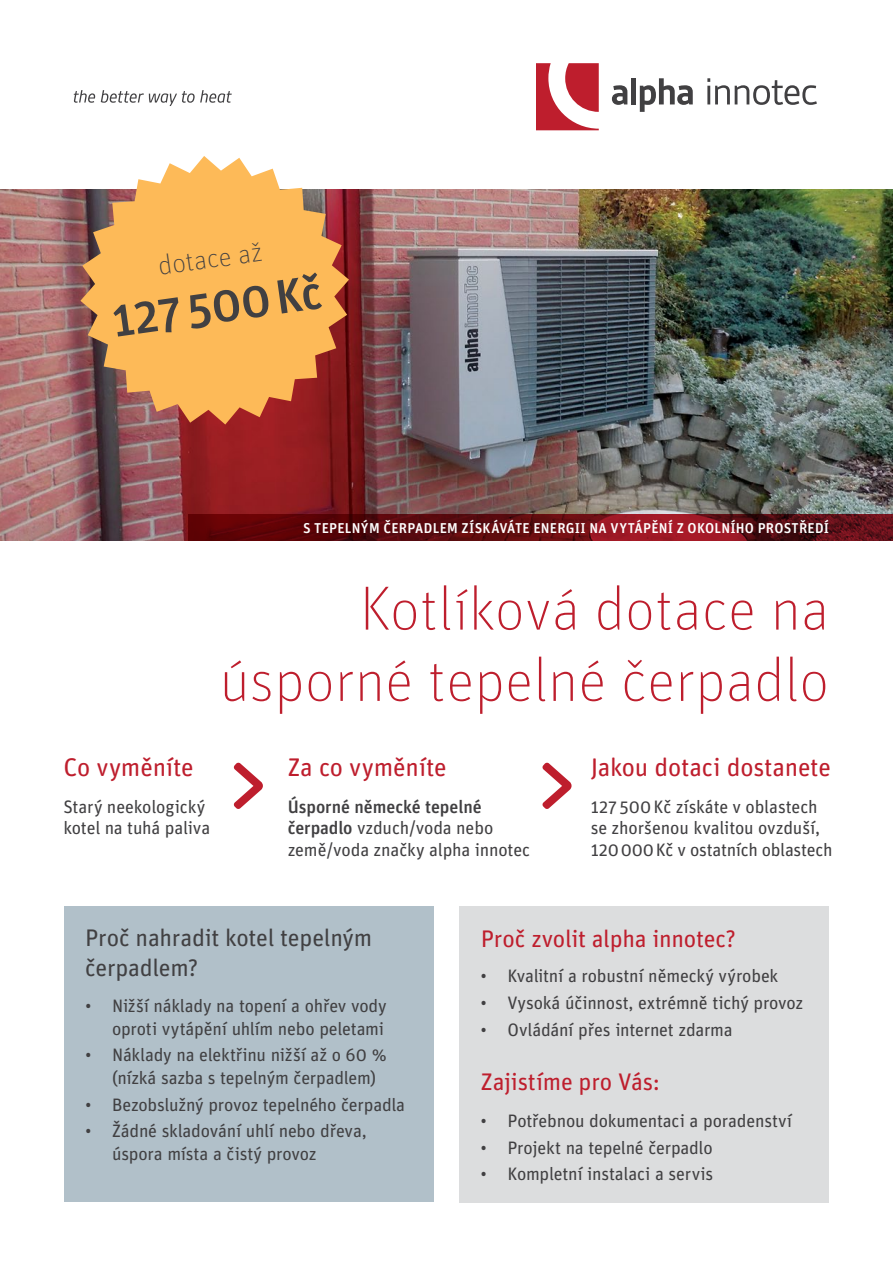
<style>
.page{position:relative;width:893px;height:1263px;background:#fff}
.page>*{position:absolute;margin:0;border:0;box-sizing:border-box;transform-origin:0 0}
.t1{font:109.95px "Unit Rounded Pro";color:#be1e2d}
.t2{font:100 62.55px/71.2px "Unit Pro";color:#be1e2d;text-align:right}
.t3{font:500 48px "Unit Pro";color:#414042}
.t4{font:100 28.5px "Unit Pro";color:#414042}
.t5{font:25.5px "Unit Rounded Pro";letter-spacing:-.01em;color:#be1e2d}
.t6{font:24px "Unit Pro";letter-spacing:-.01em;color:#be1e2d}
.t7{font:24px/29.7px "Unit Pro";letter-spacing:-.01em;color:#414042}
.t8{font:18px/22.5px "Unit Pro";letter-spacing:-.01em;color:#414042}
.t9{font:500 18px/21.6px "Unit Pro";letter-spacing:-.005em;color:#414042}
.t10{font:500 14.25px "Unit Pro";letter-spacing:.015em;color:#fff}
.s1{font-weight:400}
</style>
<div class="page">
<svg style="left:612px;top:85px;width:15px;height:20px"></svg>
<div style="left:631px;top:78px;width:5px;height:26px;background:#414042"></div>
<svg style="left:640px;top:78px;width:53px;height:34px"></svg>
<svg style="left:707px;top:78px;width:110px;height:27px"></svg>
<svg style="left:537px;top:63px;width:62px;height:67px"></svg>
<svg style="left:74px;top:90px;width:21px;height:13px"></svg>
<svg style="left:101px;top:90px;width:131px;height:16px"></svg>
<div style="left:64px;top:906px;width:370px;height:296px;background:#b1c0c9"></div>
<div style="left:459px;top:1049px;width:370px;height:153px;background:#dcddde"></div>
<div style="left:459px;top:906px;width:370px;height:155px;background:#dcddde"></div>
<img style="left:0;top:190px;width:893px;height:351px">
<svg style="left:188px;top:514px;width:705px;height:27px;background:#670c12"></svg>
<svg style="left:80px;top:156px;width:269px;height:268px;background:#e2a460"></svg>
<h3 class="t4" style="left:156px;top:248px;width:106px;rotate:-8deg">dotace až</h3>
<h3 class="t3" style="left:108px;top:287px;width:213px;rotate:-8deg">127500Kč</h3>
<p class="t10" style="left:303px;top:518px;width:528px">S TEPELNÝM ČERPADLEM ZÍSKÁVÁTE ENERGII NA VYTÁPĚNÍ Z OKOLNÍHO PROSTŘEDÍ</p>
<h2 class="t2" style="left:220px;top:572px;width:611px">Kotlíková dotace na úsporné tepelné čerpadlo</h2>
<h3 class="t5" style="left:63px;top:749px;width:132px">Co vyměníte</h3>
<p class="t8" style="left:63px;top:795px;width:149px;line-height:21.6px">Starý neekologický kotel na tuhá paliva</p>
<h1 class="t1" style="left:227px;top:704px;width:43px">&gt;</h1>
<h3 class="t5" style="left:288px;top:749px;width:160px">Za co vyměníte</h3>
<h3 class="t5" style="left:591px;top:749px;width:242px">Jakou dotaci dostanete</h3>
<h1 class="t1" style="left:536px;top:704px;width:43px">&gt;</h1>
<p class="t9" style="left:288px;top:795px;width:207px">Úsporné německé tepelné čerpadlo <span class="s1">vzduch/voda nebo</span></p>
<p class="t8" style="left:591px;top:795px;width:243px;line-height:21.6px">127500Kč získáte v oblastech se zhoršenou kvalitou ovzduší,<br>120000Kč v ostatních oblastech</p>
<p class="t8" style="left:288px;top:838px;width:244px">země/voda značky alpha innotec</p>
<h3 class="t7" style="left:85px;top:922px;width:289px">Proč nahradit kotel tepelným čerpadlem?</h3>
<p class="t8" style="left:85px;top:994px;width:303px;text-align:right">• Nižší náklady na topení a ohřev vody oproti vytápění uhlím nebo peletami</p>
<p class="t8" style="left:112px;top:1043px;width:276px;text-indent:-27px">• Náklady na elektřinu nižší až o 60 % (nízká sazba s tepelným čerpadlem)</p>
<p class="t8" style="left:85px;top:1092px;width:322px">• Bezobslužný provoz tepelného čerpadla</p>
<p class="t8" style="left:112px;top:1119px;width:256px;text-indent:-27px">• Žádné skladování uhlí nebo dřeva, úspora místa a čistý provoz</p>
<h3 class="t6" style="left:481px;top:921px;width:257px">Proč zvolit alpha innotec?</h3>
<p class="t8" style="left:480px;top:964px;width:299px">• Kvalitní a robustní německý výrobek</p>
<p class="t8" style="left:480px;top:990px;width:324px">• Vysoká účinnost, extrémně tichý provoz</p>
<p class="t8" style="left:480px;top:1017px;width:254px">• Ovládání přes internet zdarma</p>
<h3 class="t6" style="left:481px;top:1064px;width:181px">Zajistíme pro Vás:</h3>
<p class="t8" style="left:480px;top:1108px;width:313px">• Potřebnou dokumentaci a poradenství</p>
<p class="t8" style="left:480px;top:1135px;width:234px">• Projekt na tepelné čerpadlo</p>
<p class="t8" style="left:480px;top:1162px;width:234px">• Kompletní instalaci a servis</p>
</div>
